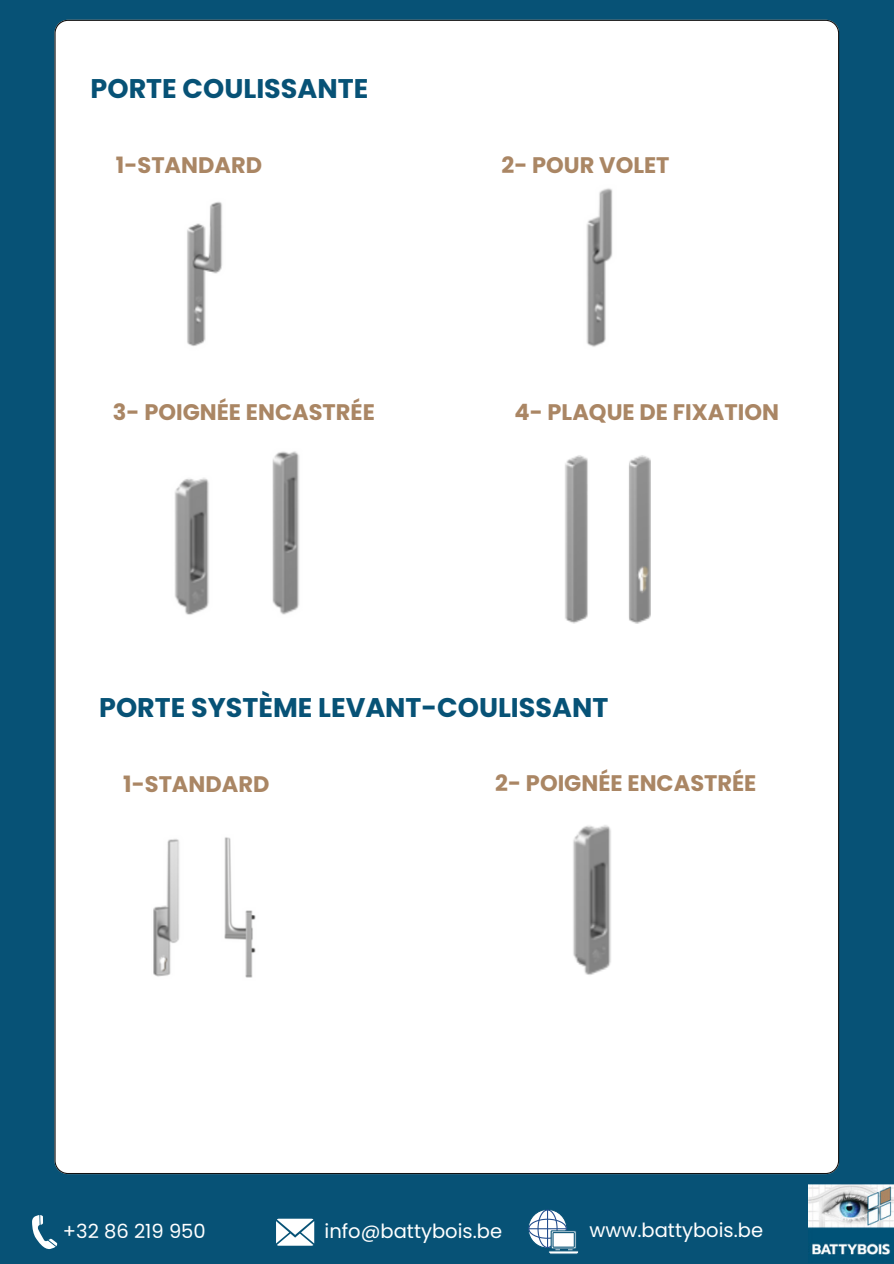
<style>
.page{position:relative;width:894px;height:1264px;background:#fff}
.page>*{position:absolute;margin:0;border:0;box-sizing:border-box;transform-origin:0 0}
.t1{font:700 27px "Poppins";color:#075276}
.t2{font:700 22.5px "Poppins";color:#aa8664}
.t3{font:19.5px "Poppins";color:#fff}
</style>
<div class="page">
<div style="left:0;top:0;width:893px;height:1263px;background:#075276"></div>
<div style="left:54px;top:20px;width:784px;height:1154px;background:#fff"></div>
<img style="left:808px;top:1184px;width:85px;height:71px">
<svg style="left:32px;top:1215px;width:25px;height:34px"></svg>
<svg style="left:276px;top:1218px;width:38px;height:27px"></svg>
<svg style="left:528px;top:1209px;width:51px;height:45px"></svg>
<img style="left:156px;top:188px;width:100px;height:164px">
<img style="left:535px;top:178px;width:135px;height:180px">
<img style="left:135px;top:435px;width:203px;height:191px">
<img style="left:529px;top:443px;width:164px;height:188px">
<img style="left:121px;top:834px;width:169px;height:150px">
<img style="left:543px;top:814px;width:92px;height:179px">
<h2 class="t1" style="left:91px;top:69px;width:279px">PORTE COULISSANTE</h2>
<p class="t2" style="left:116px;top:149px;width:148px">1-STANDARD</p>
<h1 class="t2" style="left:501px;top:149px;width:169px">2- POUR VOLET</h1>
<h1 class="t2" style="left:113px;top:396px;width:263px">3- POIGNÉE ENCASTRÉE</h1>
<p class="t2" style="left:514px;top:396px;width:266px">4- PLAQUE DE FIXATION</p>
<h3 class="t1" style="left:99px;top:688px;width:510px">PORTE SYSTÈME LEVANT-COULISSANT</h3>
<p class="t2" style="left:123px;top:768px;width:148px">1-STANDARD</p>
<p class="t2" style="left:495px;top:767px;width:262px">2- POIGNÉE ENCASTRÉE</p>
<p class="t3" style="left:63px;top:1217px;width:144px">+32 86 219 950</p>
<h2 class="t3" style="left:324px;top:1217px;width:179px">info@battybois.be</h2>
<p class="t3" style="left:589px;top:1216px;width:175px">www.battybois.be</p>
</div>
